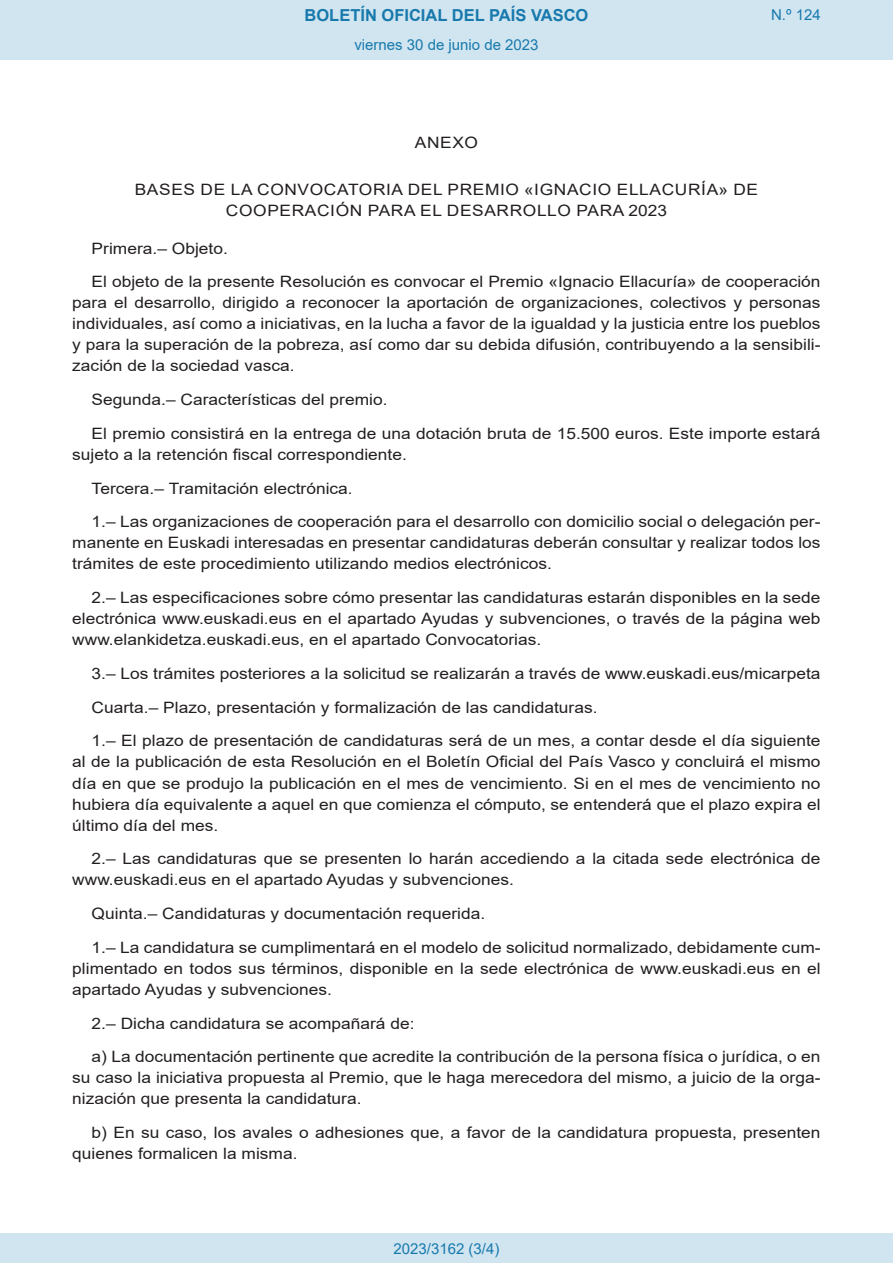
<style>
.page{position:relative;width:893px;height:1263px;background:#fff}
.page>*{position:absolute;margin:0;border:0;box-sizing:border-box;transform-origin:0 0}
.t1{font:700 16.5px "Arial";color:#1879ad}
.BOPVDetalle{font:15.6px/21px "Arial";color:#231f20;text-align:justify;scale:1.11 1}
.BOPVClave{font:15.6px/21px "Arial";letter-spacing:.035em;color:#231f20;text-align:center;scale:1.11 1}
.Paginacion_Centro{font:15px "Arial";color:#1879ad}
</style>
<div class="page">
<div style="left:0;top:0;width:893px;height:60px;background:#d0e5f0"></div>
<div style="left:0;top:1233px;width:893px;height:30px;background:#d0e5f0"></div>
<p class="t1" style="left:305px;top:3px;width:285px">BOLETÍN OFICIAL DEL PAÍS VASCO</p>
<p class="Paginacion_Centro" style="left:354px;top:35px;width:186px">viernes 30 de junio de 2023</p>
<p class="Paginacion_Centro" style="left:771px;top:5px;width:51px">N.º 124</p>
<p class="BOPVClave" style="left:415px;top:132px;width:58px">ANEXO</p>
<p class="BOPVClave" style="left:135px;top:179px;width:563px">BASES DE LA CONVOCATORIA DEL PREMIO «IGNACIO ELLACURÍA» DE<br>COOPERACIÓN PARA EL DESARROLLO PARA 2023</p>
<p class="BOPVDetalle" style="left:92px;top:238px;width:124px">Primera.– Objeto.</p>
<p class="BOPVDetalle" style="left:72px;top:271px;width:676px;text-indent:19px">El objeto de la presente Resolución es convocar el Premio «Ignacio Ellacuría» de cooperación para el desarrollo, dirigido a reconocer la aportación de organizaciones, colectivos y personas individuales, así como a iniciativas, en la lucha a favor de la igualdad y la justicia entre los pueblos y para la superación de la pobreza, así como dar su debida difusión, contribuyendo a la sensibili&shy;zación de la sociedad vasca.</p>
<p class="BOPVDetalle" style="left:92px;top:389px;width:268px">Segunda.– Características del premio.</p>
<p class="BOPVDetalle" style="left:72px;top:423px;width:676px;text-indent:19px">El premio consistirá en la entrega de una dotación bruta de 15.500 euros. Este importe estará sujeto a la retención fiscal correspondiente.</p>
<p class="BOPVDetalle" style="left:92px;top:478px;width:237px">Tercera.– Tramitación electrónica.</p>
<p class="BOPVDetalle" style="left:72px;top:511px;width:676px;text-indent:19px">1.– Las organizaciones de cooperación para el desarrollo con domicilio social o delegación per&shy;manente en Euskadi interesadas en presentar candidaturas deberán consultar y realizar todos los trámites de este procedimiento utilizando medios electrónicos.</p>
<p class="BOPVDetalle" style="left:72px;top:587px;width:676px;text-indent:19px">2.– Las especificaciones sobre cómo presentar las candidaturas estarán disponibles en la sede electrónica www.euskadi.eus en el apartado Ayudas y subvenciones, o través de la página web www.elankidetza.euskadi.eus, en el apartado Convocatorias.</p>
<p class="BOPVDetalle" style="left:92px;top:663px;width:658px">3.– Los trámites posteriores a la solicitud se realizarán a través de www.euskadi.eus/micarpeta</p>
<p class="BOPVDetalle" style="left:92px;top:697px;width:457px">Cuarta.– Plazo, presentación y formalización de las candidaturas.</p>
<p class="BOPVDetalle" style="left:72px;top:730px;width:676px;text-indent:19px">1.– El plazo de presentación de candidaturas será de un mes, a contar desde el día siguiente al de la publicación de esta Resolución en el Boletín Oficial del País Vasco y concluirá el mismo día en que se produjo la publicación en el mes de vencimiento. Si en el mes de vencimiento no hubiera día equivalente a aquel en que comienza el cómputo, se entenderá que el plazo expira el último día del mes.</p>
<p class="BOPVDetalle" style="left:72px;top:848px;width:676px;text-indent:19px">2.– Las candidaturas que se presenten lo harán accediendo a la citada sede electrónica de www.euskadi.eus en el apartado Ayudas y subvenciones.</p>
<p class="BOPVDetalle" style="left:92px;top:903px;width:356px">Quinta.– Candidaturas y documentación requerida.</p>
<p class="BOPVDetalle" style="left:72px;top:937px;width:676px;text-indent:19px">1.– La candidatura se cumplimentará en el modelo de solicitud normalizado, debidamente cum&shy;plimentado en todos sus términos, disponible en la sede electrónica de www.euskadi.eus en el apartado Ayudas y subvenciones.</p>
<p class="BOPVDetalle" style="left:92px;top:1012px;width:292px">2.– Dicha candidatura se acompañará de:</p>
<p class="BOPVDetalle" style="left:72px;top:1046px;width:676px;text-indent:19px">a) La documentación pertinente que acredite la contribución de la persona física o jurídica, o en su caso la iniciativa propuesta al Premio, que le haga merecedora del mismo, a juicio de la orga&shy;nización que presenta la candidatura.</p>
<p class="BOPVDetalle" style="left:72px;top:1122px;width:676px;text-indent:19px">b) En su caso, los avales o adhesiones que, a favor de la candidatura propuesta, presenten quienes formalicen la misma.</p>
<p class="Paginacion_Centro" style="left:393px;top:1238px;width:107px">2023/3162 (3/4)</p>
</div>
